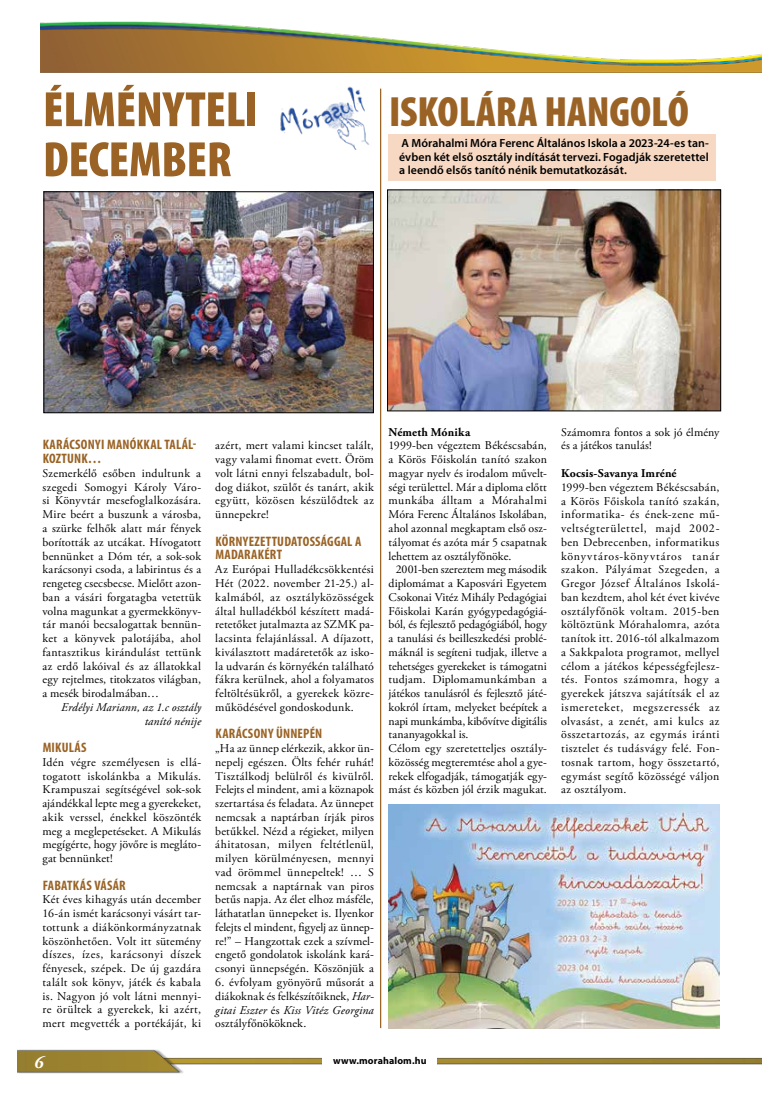
<style>
.page{position:relative;width:762px;height:1099px;background:#fff}
.page>*{position:absolute;margin:0;border:0;box-sizing:border-box;transform-origin:0 0}
.t1{font:900 condensed 50px/50px "Myriad Pro";letter-spacing:-.005em;color:#9a6325}
.t2{font:900 condensed 42.5px "Myriad Pro";letter-spacing:-.005em;color:#9a6325}
.t3{font:italic 700 17.5px "Adobe Garamond Pro";color:#fff}
.t4{font:700 condensed 13.75px/13.8px "Myriad Pro";letter-spacing:.015em;color:#9a6325}
.t5{font:11.88px/13.8px "Adobe Garamond Pro";letter-spacing:.01em;color:#000;text-align:justify}
.t6{font:600 11.88px/13.8px "Myriad Pro";letter-spacing:.005em;color:#000;text-align:justify}
.t7{font:italic 11.88px/13.8px "Adobe Garamond Pro";letter-spacing:.01em;color:#000;text-align:right}
.t8{font:700 11.88px "Adobe Garamond Pro";letter-spacing:.01em;color:#000}
.t9{font:11.88px "Adobe Garamond Pro";letter-spacing:.04em;color:#000}
.t10{font:700 10px "Myriad Pro";letter-spacing:.01em;color:#000}
.s1{font-style:italic}
</style>
<div class="page">
<img style="left:41px;top:21px;width:721px;height:51px">
<img style="left:18px;top:1049px;width:744px;height:24px">
<div style="left:322px;top:1053px;width:115px;height:14px;background:#fff"></div>
<div style="left:388px;top:135px;width:328px;height:46px;background:#f7d8c2"></div>
<img style="left:280px;top:87px;width:90px;height:63px">
<img style="left:389px;top:191px;width:330px;height:218px">
<div style="left:387px;top:189px;width:334px;height:222px;border:1px solid #000"></div>
<hr style="left:380px;top:89px;width:1px;height:939px;background:#9a6325">
<img style="left:388px;top:804px;width:331px;height:224px">
<img style="left:46px;top:193px;width:326px;height:218px">
<div style="left:44px;top:191px;width:330px;height:222px;border:1px solid #000"></div>
<h1 class="t1" style="left:43px;top:85px;width:217px">ÉLMÉNYTELI<br>DECEMBER</h1>
<h2 class="t2" style="left:389px;top:88px;width:301px">ISKOLÁRA HANGOLÓ</h2>
<p class="t6" style="left:399px;top:136px;width:311px">A Mórahalmi Móra Ferenc Általános Iskola a 2023-24-es tan&shy;évben két első osztály indítását tervezi. Fogadják szeretettel a leendő elsős tanító nénik bemutatkozását.</p>
<p class="t4" style="left:43px;top:438px;width:155px">KARÁCSONYI MANÓKKAL TALÁL-<br>KOZTUNK…</p>
<p class="t5" style="left:43px;top:466px;width:160px">Szemerkélő esőben indultunk a szegedi Somogyi Károly Váro&shy;si Könyvtár mesefoglalkozására.<br>Mire beért a buszunk a városba, a szürke felhők alatt már fények borították az utcákat. Hívogatott bennünket a Dóm tér, a sok-sok karácsonyi csoda, a labirintus és a rengeteg csecsbecse. Mielőtt azon&shy;ban a vásári forgatagba vetettük volna magunkat a gyermekkönyv&shy;tár manói becsalogattak bennün&shy;ket a könyvek palotájába, ahol fantasztikus kirándulást tettünk az erdő lakóival és az állatokkal egy rejtelmes, titokzatos világban, a mesék birodalmában…</p>
<p class="t7" style="left:61px;top:700px;width:141px">Erdélyi Mariann, az 1.c osztály tanító nénije</p>
<p class="t4" style="left:43px;top:740px;width:45px">MIKULÁS</p>
<p class="t5" style="left:43px;top:755px;width:160px">Idén végre személyesen is ellá&shy;togatott iskolánkba a Mikulás.<br>Krampuszai segítségével sok-sok ajándékkal lepte meg a gyerekeket, akik verssel, énekkel köszönték meg a meglepetéseket. A Mikulás megígérte, hogy jövőre is megláto&shy;gat bennünket!</p>
<p class="t4" style="left:43px;top:878px;width:85px">FABATKÁS VÁSÁR</p>
<p class="t5" style="left:43px;top:893px;width:160px">Két éves kihagyás után december 16-án ismét karácsonyi vásárt tar&shy;tottunk a diákönkormányzatnak köszönhetően. Volt itt sütemény díszes, ízes, karácsonyi díszek fényesek, szépek. De új gazdára talált sok könyv, játék és kabala is. Nagyon jó volt látni mennyi&shy;re örültek a gyerekek, ki azért, mert megvették a portékáját, ki</p>
<p class="t5" style="left:215px;top:439px;width:160px">azért, mert valami kincset talált, vagy valami finomat evett. Öröm volt látni ennyi felszabadult, bol&shy;dog diákot, szülőt és tanárt, akik együtt, közösen készülődtek az ünnepekre!</p>
<p class="t4" style="left:215px;top:534px;width:147px">KÖRNYEZETTUDATOSSÁGGAL A<br>MADARAKÉRT</p>
<p class="t5" style="left:215px;top:563px;width:160px">Az Európai Hulladékcsökkentési Hét (2022. november 21-25.) al&shy;kalmából, az osztályközösségek által hulladékból készített madá&shy;retetőket jutalmazta az SZMK pa&shy;lacsinta felajánlással. A díjazott, kiválasztott madáretetők az isko&shy;la udvarán és környékén található fákra kerülnek, ahol a folyamatos feltöltésükről, a gyerekek közre&shy;működésével gondoskodunk.</p>
<p class="t4" style="left:215px;top:727px;width:108px">KARÁCSONY ÜNNEPÉN</p>
<p class="t5" style="left:215px;top:741px;width:160px">„Ha az ünnep elérkezik, akkor ün&shy;nepelj egészen. Ölts fehér ruhát!<br>Tisztálkodj belülről és kivülről.<br>Felejts el mindent, ami a köznapok szertartása és feladata. Az ünnepet nemcsak a naptárban írják piros betűkkel. Nézd a régieket, milyen áhitatosan, milyen feltétlenül, milyen körülményesen, mennyi vad örömmel ünnepeltek! … S nemcsak a naptárnak van piros betűs napja. Az élet elhoz másféle, láthatatlan ünnepeket is. Ilyenkor felejts el mindent, figyelj az ünnep&shy;re!” – Hangzottak ezek a szívmel&shy;engető gondolatok iskolánk kará&shy;csonyi ünnepségén. Köszönjük a</p>
<p class="t5" style="left:215px;top:975px;width:160px">6. évfolyam gyönyörű műsorát a diákoknak és felkészítőiknek, <span class="s1">Har&shy;gitai Eszter</span> és <span class="s1">Kiss Vitéz Georgina </span>osztályfőnököknek.</p>
<p class="t8" style="left:389px;top:425px;width:83px">Németh Mónika</p>
<p class="t5" style="left:389px;top:439px;width:160px">1999-ben végeztem Békéscsabán,</p>
<p class="t5" style="left:389px;top:453px;width:160px">a Körös Főiskolán tanító szakon</p>
<p class="t5" style="left:389px;top:466px;width:160px">magyar nyelv és irodalom művelt-</p>
<p class="t5" style="left:389px;top:480px;width:160px">ségi területtel. Már a diploma előtt</p>
<p class="t9" style="left:389px;top:493px;width:160px">munkába álltam a Mórahalmi</p>
<p class="t5" style="left:389px;top:508px;width:160px">Móra Ferenc Általános Iskolában,</p>
<p class="t5" style="left:389px;top:521px;width:160px">ahol azonnal megkaptam első osz-</p>
<p class="t5" style="left:389px;top:535px;width:160px">tályomat és azóta már 5 csapatnak</p>
<p class="t5" style="left:389px;top:549px;width:124px">lehettem az osztályfőnöke.</p>
<p class="t5" style="left:396px;top:563px;width:153px">2001-ben szereztem meg második</p>
<p class="t5" style="left:389px;top:577px;width:160px">diplomámat a Kaposvári Egyetem</p>
<p class="t5" style="left:389px;top:590px;width:160px">Csokonai Vitéz Mihály Pedagógiai</p>
<p class="t5" style="left:389px;top:604px;width:160px">Főiskolai Karán gyógypedagógiá-</p>
<p class="t5" style="left:389px;top:618px;width:160px">ból, és fejlesztő pedagógiából, hogy</p>
<p class="t5" style="left:389px;top:632px;width:160px">a tanulási és beilleszkedési problé-</p>
<p class="t5" style="left:389px;top:645px;width:160px">máknál is segíteni tudjak, illetve a</p>
<p class="t5" style="left:389px;top:659px;width:160px">tehetséges gyerekeket is támogatni</p>
<p class="t5" style="left:389px;top:673px;width:160px">tudjam. Diplomamunkámban a</p>
<p class="t5" style="left:389px;top:687px;width:160px">játékos tanulásról és fejlesztő játé-</p>
<p class="t5" style="left:389px;top:700px;width:160px">kokról írtam, melyeket beépítek a</p>
<p class="t5" style="left:389px;top:714px;width:160px">napi munkámba, kibővítve digitális</p>
<p class="t5" style="left:389px;top:728px;width:81px">tananyagokkal is.</p>
<p class="t5" style="left:389px;top:742px;width:160px">Célom egy szeretetteljes osztály-</p>
<p class="t5" style="left:389px;top:755px;width:160px">közösség megteremtése ahol a gye-</p>
<p class="t5" style="left:389px;top:769px;width:160px">rekek elfogadják, támogatják egy-</p>
<p class="t5" style="left:389px;top:783px;width:160px">mást és közben jól érzik magukat.</p>
<p class="t5" style="left:561px;top:425px;width:160px">Számomra fontos a sok jó élmény és a játékos tanulás!</p>
<p class="t8" style="left:561px;top:466px;width:117px">Kocsis-Savanya Imréné</p>
<p class="t5" style="left:561px;top:480px;width:160px">1999-ben végeztem Békéscsabán, a Körös Főiskola tanító szakán, informatika- és ének-zene mű&shy;veltségterülettel, majd 2002- ben Debrecenben, informatikus könyvtáros-könyvtáros tanár szakon. Pályámat Szegeden, a Gregor József Általános Iskolá&shy;ban kezdtem, ahol két évet kivéve osztályfőnök voltam. 2015-ben költöztünk Mórahalomra, azóta tanítok itt. 2016-tól alkalmazom a Sakkpalota programot, mellyel célom a játékos képességfejlesz&shy;tés. Fontos számomra, hogy a gyerekek játszva sajátítsák el az ismereteket, megszeressék az olvasást, a zenét, ami kulcs az összetartozás, az egymás iránti tisztelet és tudásvágy felé. Fon&shy;tosnak tartom, hogy összetartó, egymást segítő közösségé váljon az osztályom.</p>
<h3 class="t3" style="left:34px;top:1051px;width:11px">6</h3>
<p class="t10" style="left:333px;top:1054px;width:95px">www.morahalom.hu</p>
</div>
